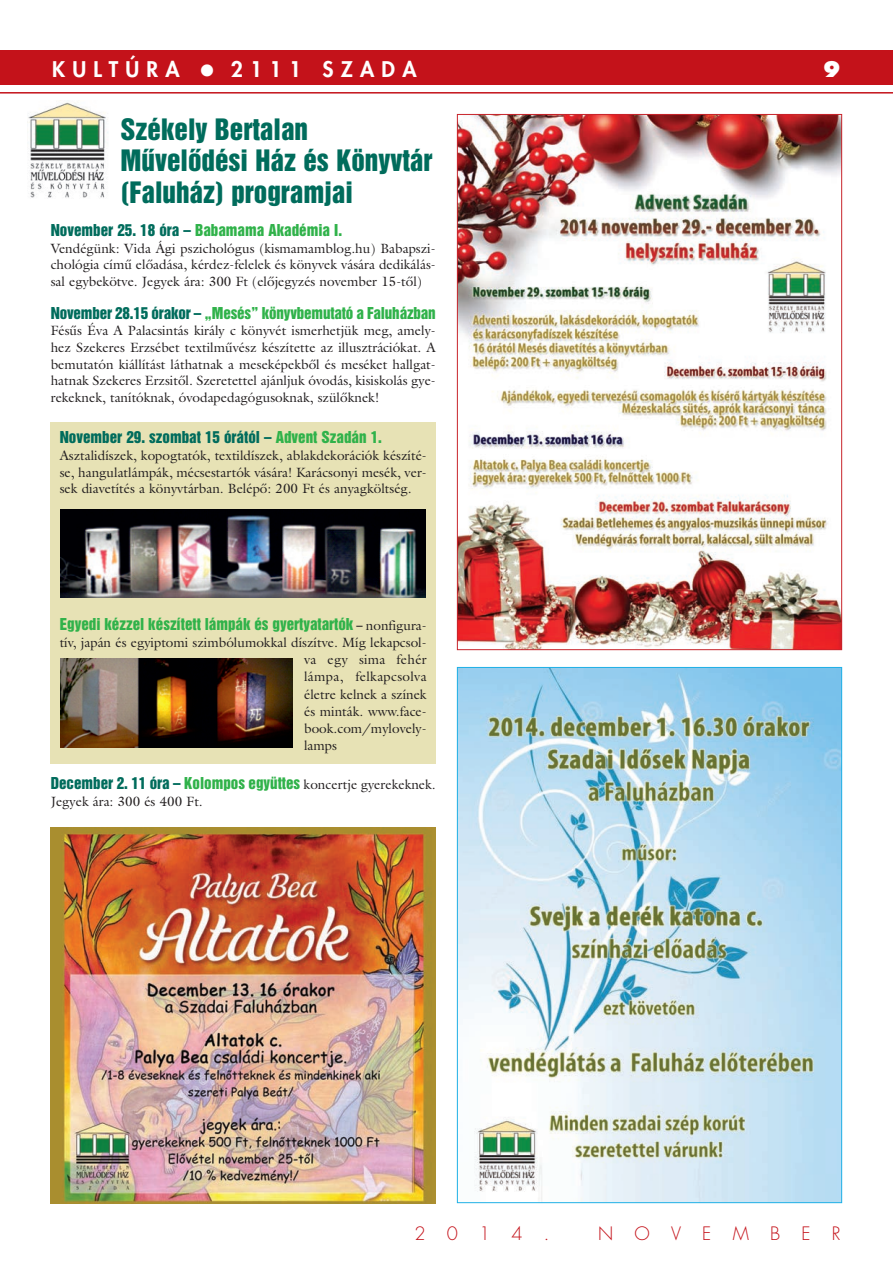
<style>
.page{position:relative;width:893px;height:1262px;background:#fff}
.page>*{position:absolute;margin:0;border:0;box-sizing:border-box;transform-origin:0 0}
.t1{font:27px/31.5px "H Helvetica Inserat";color:#006c5c}
.t2{font:800 21px "H Futura";letter-spacing:.345em;color:#fff}
.t3{font:700 21px "H Futura Extra";color:#fff}
.t4{font:300 18px "H Futura";letter-spacing:1.18em;color:#c4121a}
.t5{font:15px "H Helvetica Inserat";color:#30b24a}
.t6{font:15px "H Helvetica Inserat";color:#006c5c}
.t7{font:13.5px/16.6px "Galliard AH";color:#231f20;text-align:justify}
.s1{color:#006c5c}
.s2{color:#30b24a}
.s3{font-family:"H Helvetica Narrow";font-size:13.5px;color:#231f20}
.s4{font-family:"Galliard AH";font-size:13.5px;color:#231f20}
.s5{font-family:"H Helvetica Inserat";font-size:15px;color:#006c5c}
.s6{font-family:"H Helvetica Inserat";font-size:15px;color:#30b24a}
</style>
<div class="page">
<div style="left:0;top:50px;width:892px;height:34px;background:#c4121a"></div>
<hr style="left:0;top:92px;width:892px;height:2px;background:#c4121a">
<img style="left:28px;top:102px;width:80px;height:96px">
<img style="left:459px;top:116px;width:381px;height:532px">
<img style="left:51px;top:827px;width:384px;height:376px">
<div style="left:51px;top:422px;width:384px;height:341px;background:#e7e2b5"></div>
<img style="left:61px;top:509px;width:365px;height:89px">
<img style="left:61px;top:659px;width:231px;height:89px">
<img style="left:459px;top:669px;width:381px;height:532px">
<h2 class="t2" style="left:52px;top:59px;width:129px">KULTÚRA</h2>
<h2 class="t2" style="left:231px;top:59px;width:187px">2111 SZADA</h2>
<h2 class="t3" style="left:823px;top:60px;width:19px">9</h2>
<h1 class="t1" style="left:120px;top:114px;width:313px">Székely Bertalan<br>Mûvelôdési Ház és Könyvtár (Faluház) programjai</h1>
<p class="t5" style="left:51px;top:224px;width:293px"><span class="s1">November 25. 18 óra –</span> Babamama Akadémia I.</p>
<p class="t7" style="left:51px;top:241px;width:386px">Vendégünk: Vida Ági pszichológus (kismamamblog.hu) Babapszi&shy;chológia címû elôadása, kérdez-felelek és könyvek vására dedikálás&shy;sal egybekötve. Jegyek ára: 300 Ft (elôjegyzés november 15-tôl)</p>
<p class="t5" style="left:51px;top:307px;width:386px"><span class="s1">November 28.15 órakor –</span> „Mesés” könyvbemutató a Faluházban</p>
<p class="t7" style="left:51px;top:324px;width:386px">Fésûs Éva A Palacsintás király c könyvét ismerhetjük meg, amely&shy;hez Szekeres Erzsébet textilmûvész készítette az illusztrációkat. A bemutatón kiállítást láthatnak a meseképekbôl és meséket hallgat&shy;hatnak Szekeres Erzsitôl. Szeretettel ajánljuk óvodás, kisiskolás gye&shy;rekeknek, tanítóknak, óvodapedagógusoknak, szülôknek!</p>
<p class="t6" style="left:60px;top:431px;width:324px">November 29. szombat 15 órától – <span class="s2">Advent Szadán 1.</span></p>
<p class="t7" style="left:60px;top:448px;width:368px">Asztalidíszek, kopogtatók, textildíszek, ablakdekorációk készíté&shy;se, hangulatlámpák, mécsestartók vására! Karácsonyi mesék, ver&shy;sek diavetítés a könyvtárban. Belépô: 200 Ft és anyagköltség.</p>
<p class="t5" style="left:60px;top:618px;width:368px">Egyedi kézzel készített lámpák és gyertyatartók <span class="s3">–</span> <span class="s4">nonfigura-</span></p>
<p class="t7" style="left:304px;top:635px;width:124px;line-height:17.1px;text-indent:-244px">tív, japán és egyiptomi szimbólumokkal díszítve. Míg lekapcsol&shy;va egy sima fehér lámpa, felkapcsolva életre kelnek a színek és minták. www.face&shy;book.com/mylovely&shy;lamps</p>
<p class="t7" style="left:51px;top:777px;width:386px"><span class="s5">December 2. 11 óra –</span> <span class="s6">Kolompos együttes</span> koncertje gyerekeknek.<br>Jegyek ára: 300 és 400 Ft.</p>
<h3 class="t4" style="left:414px;top:1224px;width:137px">2014.</h3>
<h3 class="t4" style="left:598px;top:1224px;width:244px">NOVEMBER</h3>
</div>
